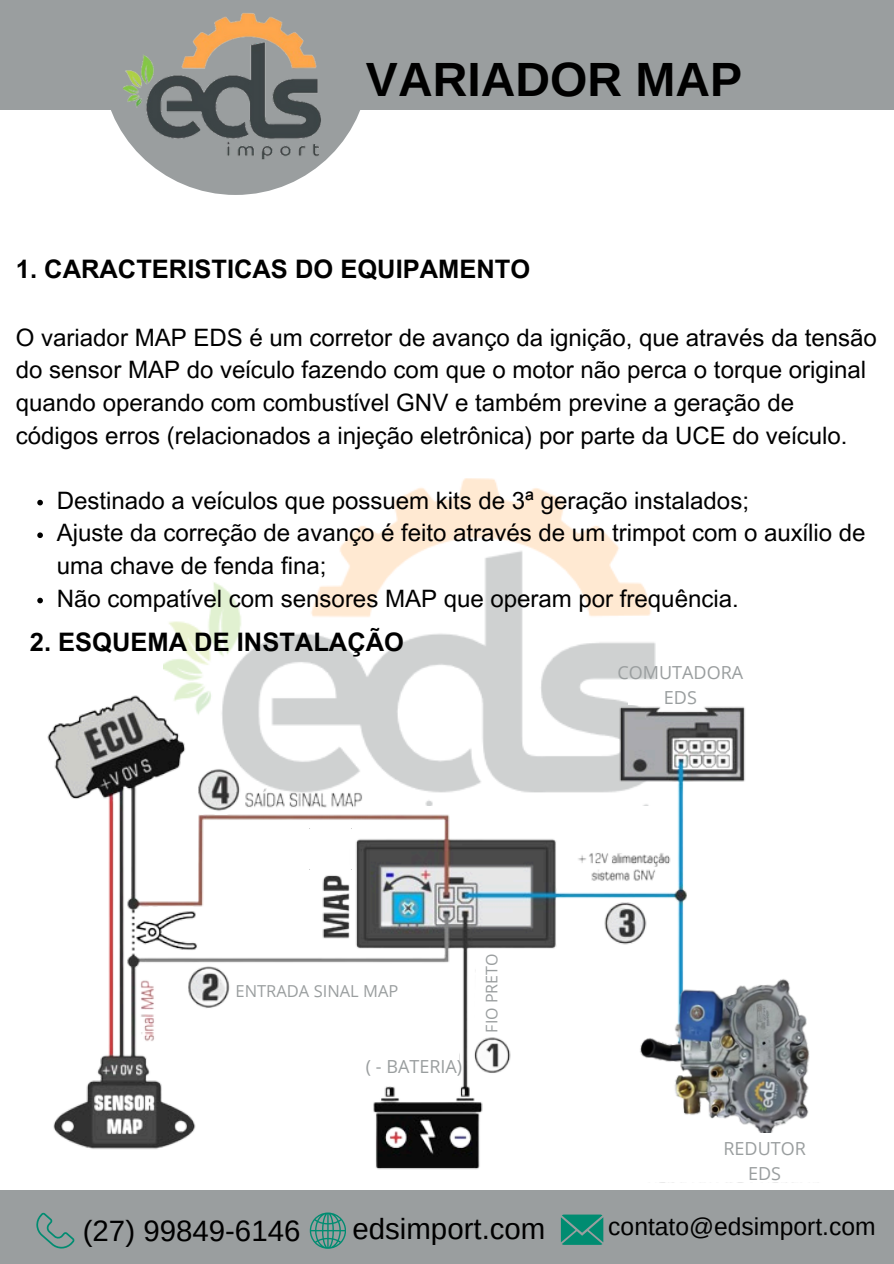
<style>
.page{position:relative;width:894px;height:1264px;background:#fff}
.page>*{position:absolute;margin:0;border:0;box-sizing:border-box;transform-origin:0 0}
.t1{font:700 48px "Arimo";color:#000}
.t2{font:29.4px "Arimo";color:#000}
.t3{font:700 25.5px "Arial MT Pro";color:#000}
.t4{font:24.6px "Arimo";color:#000}
.t5{font:24px/32.7px "Arial MT Pro";color:#000}
.t6{font:18px/24.8px "Open Sans";color:#9a9e9f;text-align:center}
.t7{font:16.5px "Open Sans";color:#9a9e9f}
.t8{font:16.05px "Open Sans";color:#9a9e9f}
</style>
<div class="page">
<img style="left:163px;top:478px;width:493px;height:211px">
<div style="left:0;top:0;width:893px;height:110px;background:#9a9e9f"></div>
<svg style="left:111px;top:110px;width:249px;height:85px"></svg>
<div style="left:0;top:1189px;width:893px;height:74px;background:#9a9e9f"></div>
<img style="left:123px;top:13px;width:224px;height:150px">
<svg style="left:36px;top:1212px;width:38px;height:36px"></svg>
<svg style="left:310px;top:1212px;width:36px;height:36px"></svg>
<svg style="left:560px;top:1214px;width:43px;height:30px"></svg>
<img style="left:46px;top:689px;width:699px;height:501px">
<div style="left:628px;top:689px;width:265px;height:16px;background:#fff"></div>
<img style="left:530px;top:912px;width:363px;height:278px">
<img style="left:310px;top:828px;width:41px;height:41px">
<svg style="left:37px;top:500px;width:6px;height:5px"></svg>
<svg style="left:37px;top:532px;width:6px;height:6px"></svg>
<svg style="left:37px;top:597px;width:6px;height:6px"></svg>
<div style="left:582px;top:1133px;width:299px;height:48px;background:#fff"></div>
<svg style="left:473px;top:953px;width:44px;height:82px"></svg>
<div style="left:368px;top:1027px;width:90px;height:38px;background:#fff"></div>
<div style="left:235px;top:975px;width:156px;height:38px;background:#fff"></div>
<p class="t1" style="left:366px;top:53px;width:378px">VARIADOR MAP</p>
<h3 class="t3" style="left:16px;top:259px;width:516px">1. CARACTERISTICAS DO EQUIPAMENTO</h3>
<h5 class="t5" style="left:16px;top:324px;width:862px">O variador MAP EDS é um corretor de avanço da ignição, que através da tensão do sensor MAP do veículo fazendo com que o motor não perca o torque original quando operando com combustível GNV e também previne a geração de códigos erros (relacionados a injeção eletrônica) por parte da UCE do veículo.</h5>
<p class="t5" style="left:57px;top:487px;width:693px">Destinado a veículos que possuem kits de 3ª geração instalados;</p>
<p class="t5" style="left:57px;top:519px;width:810px">Ajuste da correção de avanço é feito através de um trimpot com o auxílio de uma chave de fenda fina;</p>
<h5 class="t5" style="left:57px;top:585px;width:683px">Não compatível com sensores MAP que operam por frequência.</h5>
<h5 class="t3" style="left:30px;top:632px;width:375px">2. ESQUEMA DE INSTALAÇÃO</h5>
<p class="t6" style="left:617px;top:659px;width:127px">COMUTADORA<br>EDS</p>
<h2 class="t7" style="left:235px;top:979px;width:164px">ENTRADA SINAL MAP</h2>
<p class="t6" style="left:366px;top:1053px;width:98px">( - BATERIA)</p>
<h5 class="t8" style="left:480px;top:1032px;width:81px;rotate:-90deg">FIO PRETO</h5>
<p class="t6" style="left:723px;top:1135px;width:84px">REDUTOR<br>EDS</p>
<p class="t2" style="left:83px;top:1214px;width:219px">(27) 99849-6146</p>
<p class="t2" style="left:352px;top:1212px;width:194px">edsimport.com</p>
<p class="t4" style="left:608px;top:1212px;width:269px">contato@edsimport.com</p>
</div>
